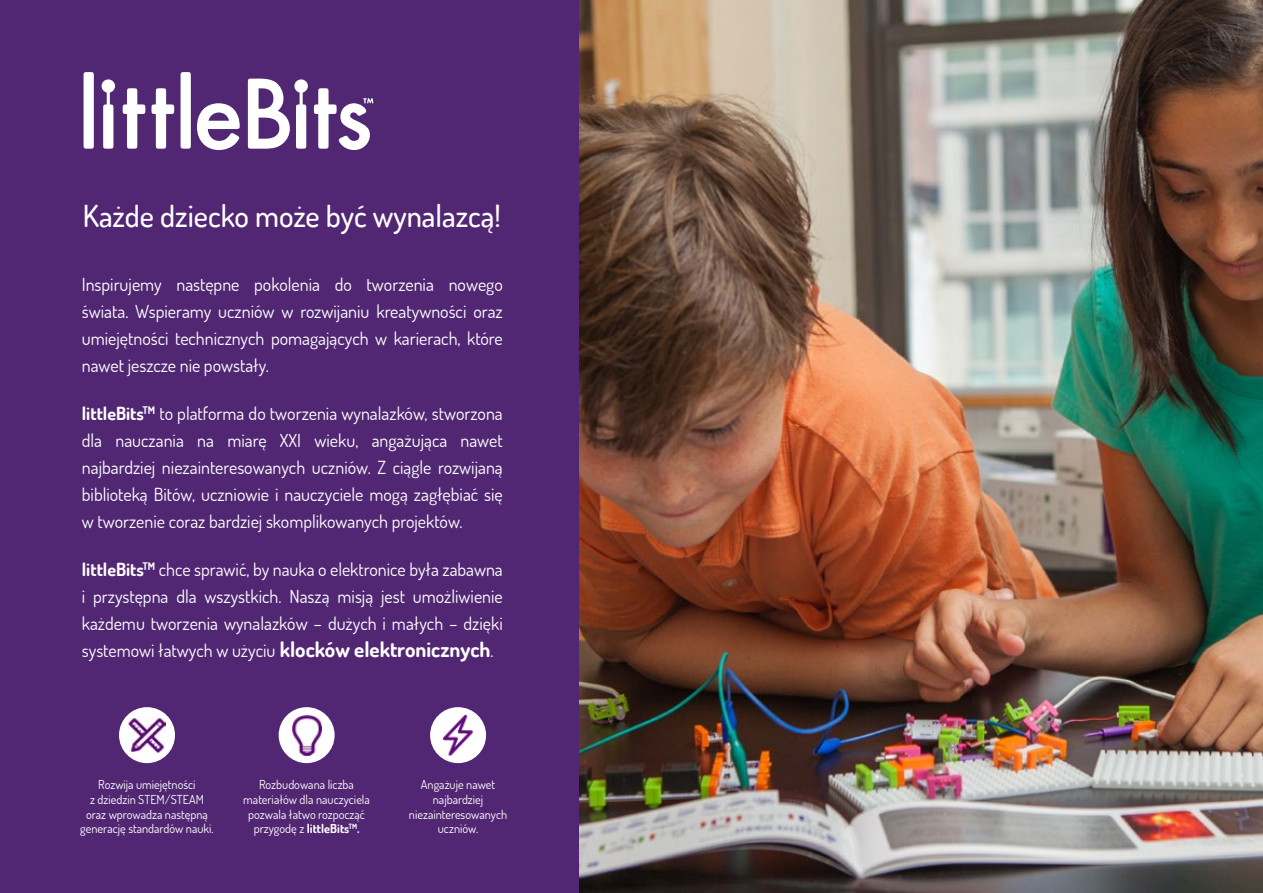
<style>
.page{position:relative;width:1263px;height:893px;background:#fff}
.page>*{position:absolute;margin:0;border:0;box-sizing:border-box;transform-origin:0 0}
.t1{font:500 30.45px "Dosis";color:#fff}
.t2{font:18px/27px "Dosis";color:#fff;text-align:justify}
.t3{font:12.3px/14.9px "Dosis";color:#fff;text-align:center}
.s1{font-weight:700}
.s2{font-weight:700;font-size:21px}
</style>
<div class="page">
<img style="left:578px;top:0;width:685px;height:893px">
<div style="left:0;top:0;width:578px;height:893px;background:#512773"></div>
<div style="left:84px;top:72px;width:10px;height:77px;background:#fff;border-radius:4px"></div>
<svg style="left:102px;top:79px;width:13px;height:70px"></svg>
<svg style="left:123px;top:88px;width:22px;height:61px"></svg>
<svg style="left:151px;top:88px;width:23px;height:61px"></svg>
<div style="left:181px;top:72px;width:10px;height:77px;background:#fff;border-radius:4px"></div>
<svg style="left:197px;top:103px;width:43px;height:47px"></svg>
<svg style="left:248px;top:79px;width:60px;height:70px"></svg>
<svg style="left:314px;top:88px;width:59px;height:62px"></svg>
<div style="left:119px;top:707px;width:56px;height:56px;background:#fff;border-radius:50%"></div>
<img style="left:128px;top:717px;width:37px;height:36px">
<div style="left:279px;top:707px;width:56px;height:56px;background:#fff;border-radius:50%"></div>
<img style="left:292px;top:714px;width:29px;height:42px">
<div style="left:430px;top:707px;width:56px;height:56px;background:#fff;border-radius:50%"></div>
<img style="left:443px;top:714px;width:30px;height:42px">
<h1 class="t1" style="left:83px;top:196px;width:419px">Każde dziecko może być wynalazcą!</h1>
<p class="t2" style="left:82px;top:270px;width:422px">Inspirujemy następne pokolenia do tworzenia nowego świata. Wspieramy uczniów w rozwijaniu kreatywności oraz umiejętności technicznych pomagających w karierach, które nawet jeszcze nie powstały.</p>
<p class="t2" style="left:82px;top:399px;width:422px"><span class="s1">littleBits</span><sup>TM</sup> to platforma do tworzenia wynalazków, stworzona dla nauczania na miarę XXI wieku, angażująca nawet najbardziej niezainteresowanych uczniów. Z ciągle rozwijaną biblioteką Bitów, uczniowie i nauczyciele mogą zagłębiać się w tworzenie coraz bardziej skomplikowanych projektów.</p>
<p class="t2" style="left:82px;top:556px;width:422px"><span class="s1">littleBits</span><sup>TM</sup> chce sprawić, by nauka o elektronice była zabawna i przystępna dla wszystkich. Naszą misją jest umożliwienie każdemu tworzenia wynalazków – dużych i małych – dzięki systemowi łatwych w użyciu <span class="s2">klocków elektronicznych</span>.</p>
<p class="t3" style="left:80px;top:777px;width:135px">Rozwija umiejętności<br>z dziedzin STEM/STEAM oraz wprowadza następną generację standardów nauki.</p>
<p class="t3" style="left:243px;top:777px;width:128px">Rozbudowana liczba materiałów dla nauczyciela pozwala łatwo rozpocząć przygodę z <span class="s1">littleBits</span><sup>TM</sup><span class="s1">.</span></p>
<p class="t3" style="left:409px;top:777px;width:100px">Angażuje nawet najbardziej niezainteresowanych uczniów.</p>
</div>
